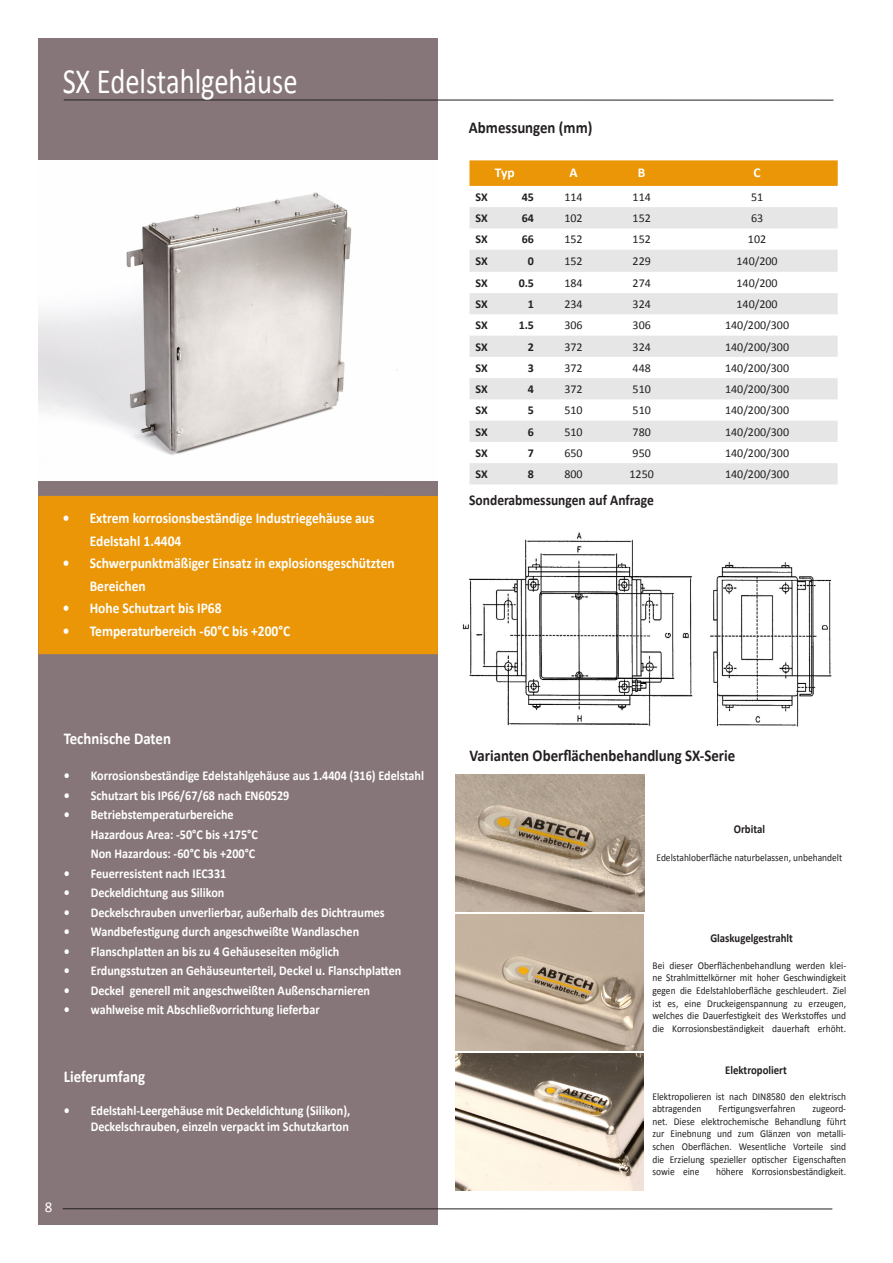
<style>
.page{position:relative;width:893px;height:1263px;background:#fff}
.page>*{position:absolute;margin:0;border:0;box-sizing:border-box;transform-origin:0 0}
.t1{font:35.7px "Calibri";color:#fff;scale:.8 1}
.t2{font:700 16.5px "Calibri";color:#231f20;scale:.9 1}
.t3{font:700 16.5px "Calibri";color:#fff;scale:.9 1}
.t4{font:700 15px/22.5px "Calibri";color:#fff;scale:.9 1}
.t5{font:700 15px "Calibri";color:#231f20;scale:.9 1}
.t6{font:15px "Calibri";color:#fff}
.t7{font:700 13.5px/19.5px "Calibri";color:#fff;scale:.9 1}
.t8{font:700 13.5px "Calibri";color:#fff}
.t9{font:12px "Calibri";color:#231f20}
.t10{font:700 12px "Calibri";color:#231f20}
.t11{font:700 12px "Calibri";color:#231f20;scale:.9 1}
.t12{font:10.5px/12.6px "Calibri";color:#231f20;text-align:justify;scale:.9 1}
</style>
<div class="page">
<div style="left:38px;top:38px;width:400px;height:1186px;background:#877679"></div>
<div style="left:38px;top:496px;width:400px;height:158px;background:#ea9607"></div>
<hr style="left:64px;top:100px;width:769px;height:1px;background:#231f20">
<hr style="left:63px;top:1208px;width:769px;height:1px;background:#231f20">
<svg style="left:469px;top:160px;width:369px;height:26px;background:#ea980c"></svg>
<div style="left:469px;top:207px;width:369px;height:21px;background:#e6e6e6"></div>
<div style="left:469px;top:250px;width:369px;height:22px;background:#e6e6e6"></div>
<div style="left:469px;top:293px;width:369px;height:21px;background:#e6e6e6"></div>
<div style="left:469px;top:336px;width:369px;height:21px;background:#e6e6e6"></div>
<div style="left:469px;top:378px;width:369px;height:21px;background:#e6e6e6"></div>
<div style="left:469px;top:421px;width:369px;height:21px;background:#e6e6e6"></div>
<div style="left:469px;top:463px;width:369px;height:21px;background:#e6e6e6"></div>
<img style="left:38px;top:160px;width:400px;height:320px">
<img style="left:462px;top:532px;width:370px;height:195px">
<img style="left:455px;top:775px;width:189px;height:136px">
<img style="left:455px;top:914px;width:189px;height:136px">
<img style="left:455px;top:1054px;width:189px;height:136px">
<p class="t1" style="left:63px;top:58px;width:295px">SX Edelstahlgehäuse</p>
<p class="t4" style="left:90px;top:507px;width:318px;text-indent:-27px">• Extrem korrosionsbeständige Industriegehäuse aus<br>Edelstahl 1.4404</p>
<p class="t4" style="left:90px;top:552px;width:340px;text-indent:-27px">• Schwerpunktmäßiger Einsatz in explosionsgeschützten<br>Bereichen</p>
<p class="t4" style="left:63px;top:597px;width:178px">• Hohe Schutzart bis IP68</p>
<p class="t4" style="left:63px;top:619px;width:254px">• Temperaturbereich -60°C bis +200°C</p>
<p class="t3" style="left:64px;top:728px;width:121px">Technische Daten</p>
<p class="t7" style="left:64px;top:766px;width:402px">• Korrosionsbeständige Edelstahlgehäuse aus 1.4404 (316) Edelstahl</p>
<p class="t7" style="left:64px;top:785px;width:252px">• Schutzart bis IP66/67/68 nach EN60529</p>
<p class="t7" style="left:91px;top:805px;width:187px;text-indent:-27px">• Betriebstemperaturbereiche<br>Hazardous Area: -50°C bis +175°C<br>Non Hazardous: -60°C bis +200°C</p>
<p class="t7" style="left:64px;top:863px;width:182px">• Feuerresistent nach IEC331</p>
<p class="t7" style="left:64px;top:883px;width:180px">• Deckeldichtung aus Silikon</p>
<p class="t7" style="left:64px;top:902px;width:358px">• Deckelschrauben unverlierbar, außerhalb des Dichtraumes</p>
<p class="t7" style="left:64px;top:922px;width:330px">• Wandbefestigung durch angeschweißte Wandlaschen</p>
<p class="t7" style="left:64px;top:941px;width:308px">• Flanschplatten an bis zu 4 Gehäuseseiten möglich</p>
<p class="t7" style="left:64px;top:961px;width:377px">• Erdungsstutzen an Gehäuseunterteil, Deckel u. Flanschplatten</p>
<p class="t7" style="left:64px;top:980px;width:342px">• Deckel generell mit angeschweißten Außenscharnieren</p>
<p class="t7" style="left:64px;top:1000px;width:286px">• wahlweise mit Abschließvorrichtung lieferbar</p>
<p class="t3" style="left:64px;top:1066px;width:92px">Lieferumfang</p>
<p class="t7" style="left:64px;top:1102px;width:320px;line-height:16.2px;text-align:right">• Edelstahl-Leergehäuse mit Deckeldichtung (Silikon),<br>Deckelschrauben, einzeln verpackt im Schutzkarton</p>
<p class="t6" style="left:45px;top:1198px;width:9px">8</p>
<p class="t2" style="left:469px;top:117px;width:139px">Abmessungen (mm)</p>
<p class="t8" style="left:495px;top:163px;width:21px">Typ</p>
<p class="t8" style="left:569px;top:163px;width:10px">A</p>
<p class="t8" style="left:638px;top:163px;width:9px">B</p>
<p class="t8" style="left:753px;top:163px;width:9px">C</p>
<p class="t10" style="left:475px;top:189px;width:14px">SX</p>
<p class="t10" style="left:522px;top:189px;width:14px">45</p>
<p class="t9" style="left:564px;top:189px;width:20px">114</p>
<p class="t9" style="left:633px;top:189px;width:20px">114</p>
<p class="t9" style="left:751px;top:189px;width:14px">51</p>
<p class="t10" style="left:475px;top:211px;width:14px">SX</p>
<p class="t10" style="left:522px;top:211px;width:14px">64</p>
<p class="t9" style="left:564px;top:211px;width:20px">102</p>
<p class="t9" style="left:633px;top:211px;width:20px">152</p>
<p class="t9" style="left:751px;top:211px;width:14px">63</p>
<p class="t10" style="left:475px;top:232px;width:14px">SX</p>
<p class="t10" style="left:522px;top:232px;width:14px">66</p>
<p class="t9" style="left:564px;top:232px;width:20px">152</p>
<p class="t9" style="left:633px;top:232px;width:20px">152</p>
<p class="t9" style="left:748px;top:232px;width:20px">102</p>
<p class="t10" style="left:475px;top:253px;width:14px">SX</p>
<p class="t10" style="left:528px;top:253px;width:8px">0</p>
<p class="t9" style="left:564px;top:253px;width:20px">152</p>
<p class="t9" style="left:633px;top:253px;width:20px">229</p>
<p class="t9" style="left:736px;top:253px;width:43px">140/200</p>
<p class="t10" style="left:475px;top:275px;width:14px">SX</p>
<p class="t10" style="left:519px;top:275px;width:17px">0.5</p>
<p class="t9" style="left:564px;top:275px;width:20px">184</p>
<p class="t9" style="left:633px;top:275px;width:20px">274</p>
<p class="t9" style="left:736px;top:275px;width:43px">140/200</p>
<p class="t10" style="left:475px;top:296px;width:14px">SX</p>
<p class="t10" style="left:528px;top:296px;width:8px">1</p>
<p class="t9" style="left:564px;top:296px;width:20px">234</p>
<p class="t9" style="left:633px;top:296px;width:20px">324</p>
<p class="t9" style="left:736px;top:296px;width:43px">140/200</p>
<p class="t10" style="left:475px;top:318px;width:14px">SX</p>
<p class="t10" style="left:519px;top:318px;width:17px">1.5</p>
<p class="t9" style="left:564px;top:318px;width:20px">306</p>
<p class="t9" style="left:633px;top:318px;width:20px">306</p>
<p class="t9" style="left:725px;top:318px;width:66px">140/200/300</p>
<p class="t10" style="left:475px;top:339px;width:14px">SX</p>
<p class="t10" style="left:528px;top:339px;width:8px">2</p>
<p class="t9" style="left:564px;top:339px;width:20px">372</p>
<p class="t9" style="left:633px;top:339px;width:20px">324</p>
<p class="t9" style="left:725px;top:339px;width:66px">140/200/300</p>
<p class="t10" style="left:475px;top:360px;width:14px">SX</p>
<p class="t10" style="left:528px;top:360px;width:8px">3</p>
<p class="t9" style="left:564px;top:360px;width:20px">372</p>
<p class="t9" style="left:633px;top:360px;width:20px">448</p>
<p class="t9" style="left:725px;top:360px;width:66px">140/200/300</p>
<p class="t10" style="left:475px;top:381px;width:14px">SX</p>
<p class="t10" style="left:528px;top:381px;width:8px">4</p>
<p class="t9" style="left:564px;top:382px;width:20px">372</p>
<p class="t9" style="left:633px;top:382px;width:20px">510</p>
<p class="t9" style="left:725px;top:382px;width:66px">140/200/300</p>
<p class="t10" style="left:475px;top:403px;width:14px">SX</p>
<p class="t10" style="left:528px;top:403px;width:8px">5</p>
<p class="t9" style="left:564px;top:403px;width:20px">510</p>
<p class="t9" style="left:633px;top:403px;width:20px">510</p>
<p class="t9" style="left:725px;top:403px;width:66px">140/200/300</p>
<p class="t10" style="left:475px;top:424px;width:14px">SX</p>
<p class="t10" style="left:528px;top:424px;width:8px">6</p>
<p class="t9" style="left:564px;top:424px;width:20px">510</p>
<p class="t9" style="left:633px;top:424px;width:20px">780</p>
<p class="t9" style="left:725px;top:424px;width:66px">140/200/300</p>
<p class="t10" style="left:475px;top:445px;width:14px">SX</p>
<p class="t10" style="left:528px;top:445px;width:8px">7</p>
<p class="t9" style="left:564px;top:445px;width:20px">650</p>
<p class="t9" style="left:633px;top:445px;width:20px">950</p>
<p class="t9" style="left:725px;top:445px;width:66px">140/200/300</p>
<p class="t10" style="left:475px;top:466px;width:14px">SX</p>
<p class="t10" style="left:528px;top:466px;width:8px">8</p>
<p class="t9" style="left:564px;top:467px;width:20px">800</p>
<p class="t9" style="left:630px;top:467px;width:26px">1250</p>
<p class="t9" style="left:725px;top:467px;width:66px">140/200/300</p>
<p class="t5" style="left:469px;top:490px;width:207px">Sonderabmessungen auf Anfrage</p>
<p class="t2" style="left:469px;top:745px;width:297px">Varianten Oberflächenbehandlung SX-Serie</p>
<p class="t11" style="left:734px;top:821px;width:36px">Orbital</p>
<p class="t12" style="left:656px;top:852px;width:208px">Edelstahloberfläche naturbelassen, unbehandelt</p>
<p class="t11" style="left:710px;top:930px;width:93px">Glaskugelgestrahlt</p>
<p class="t12" style="left:652px;top:959px;width:217px">Bei dieser Oberflächenbehandlung werden klei&shy;ne Strahlmittelkörner mit hoher Geschwindigkeit gegen die Edelstahloberfläche geschleudert. Ziel ist es, eine Druckeigenspannung zu erzeugen, welches die Dauerfestigkeit des Werkstoffes und die Korrosionsbeständigkeit dauerhaft erhöht.</p>
<p class="t11" style="left:725px;top:1062px;width:70px">Elektropoliert</p>
<p class="t12" style="left:652px;top:1090px;width:217px">Elektropolieren ist nach DIN8580 den elektrisch abtragenden</p>
<p class="t12" style="left:718px;top:1102px;width:87px">Fertigungsverfahren</p>
<p class="t12" style="left:652px;top:1102px;width:217px;text-indent:160px">zugeord&shy;net. Diese elektrochemische Behandlung führt zur Einebnung und zum Glänzen von metalli&shy;schen Oberflächen. Wesentliche Vorteile sind die Erzielung spezieller optischer Eigenschaften sowie eine</p>
<p class="t12" style="left:716px;top:1165px;width:146px">höhere Korrosionsbeständigkeit.</p>
</div>
